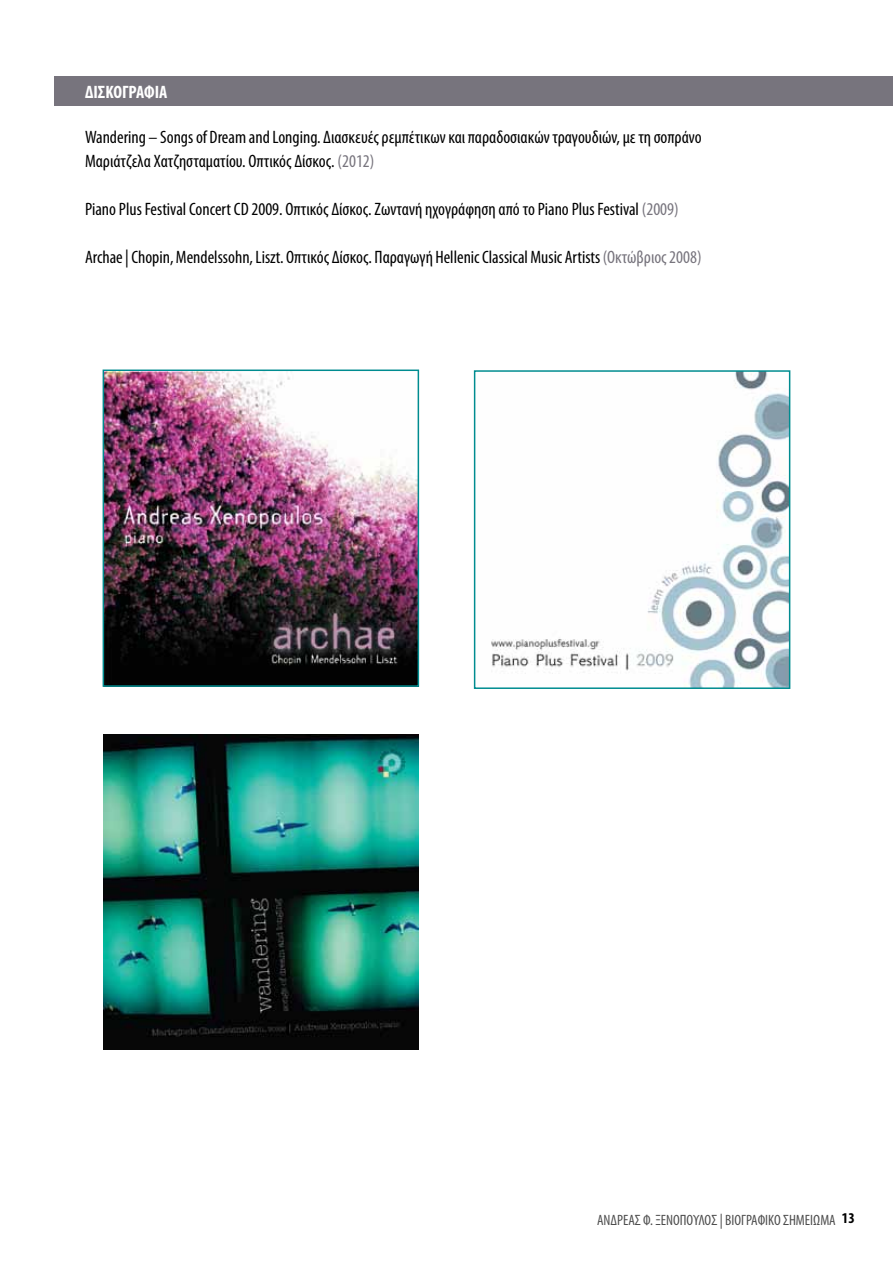
<style>
.page{position:relative;width:893px;height:1263px;background:#fff}
.page>*{position:absolute;margin:0;border:0;box-sizing:border-box;transform-origin:0 0}
.t1{font:condensed 18px/24px "Myriad Pro";color:#000}
.t2{font:700 condensed 18px "Myriad Pro";color:#fff}
.t3{font:condensed 15px "Myriad Pro";color:#000}
.t4{font:700 condensed 15px "Myriad Pro";color:#000}
.s1{color:#77747d}
</style>
<div class="page">
<div style="left:54px;top:76px;width:839px;height:30px;background:#77747d"></div>
<img style="left:106px;top:372px;width:310px;height:312px">
<img style="left:491px;top:373px;width:296px;height:313px">
<div style="left:474px;top:370px;width:316px;height:319px;border:2px solid #008c90"></div>
<div style="left:103px;top:369px;width:316px;height:318px;border:2px solid #008c90"></div>
<img style="left:103px;top:735px;width:315px;height:315px">
<p class="t2" style="left:85px;top:81px;width:84px">ΔΙΣΚΟΓΡΑΦΙΑ</p>
<p class="t1" style="left:85px;top:125px;width:618px">Wandering – Songs of Dream and Longing. Διασκευές ρεμπέτικων και παραδοσιακών τραγουδιών, με τη σοπράνο<br>Μαριάτζελα Χατζησταματίου. Οπτικός Δίσκος. <span class="s1">(2012)</span></p>
<p class="t1" style="left:85px;top:197px;width:595px">Piano Plus Festival Concert CD 2009. Οπτικός Δίσκος. Ζωντανή ηχογράφηση από το Piano Plus Festival <span class="s1">(2009)</span></p>
<p class="t1" style="left:85px;top:245px;width:618px">Archae | Chopin, Mendelssohn, Liszt. Οπτικός Δίσκος. Παραγωγή Hellenic Classical Music Artists <span class="s1">(Οκτώβριος 2008)</span></p>
<p class="t4" style="left:842px;top:1208px;width:14px">13</p>
<p class="t3" style="left:597px;top:1211px;width:240px">ΑΝΔΡΕΑΣ Φ. ΞΕΝΟΠΟΥΛΟΣ | ΒΙΟΓΡΑΦΙΚΟ ΣΗΜΕΙΩΜΑ</p>
</div>
